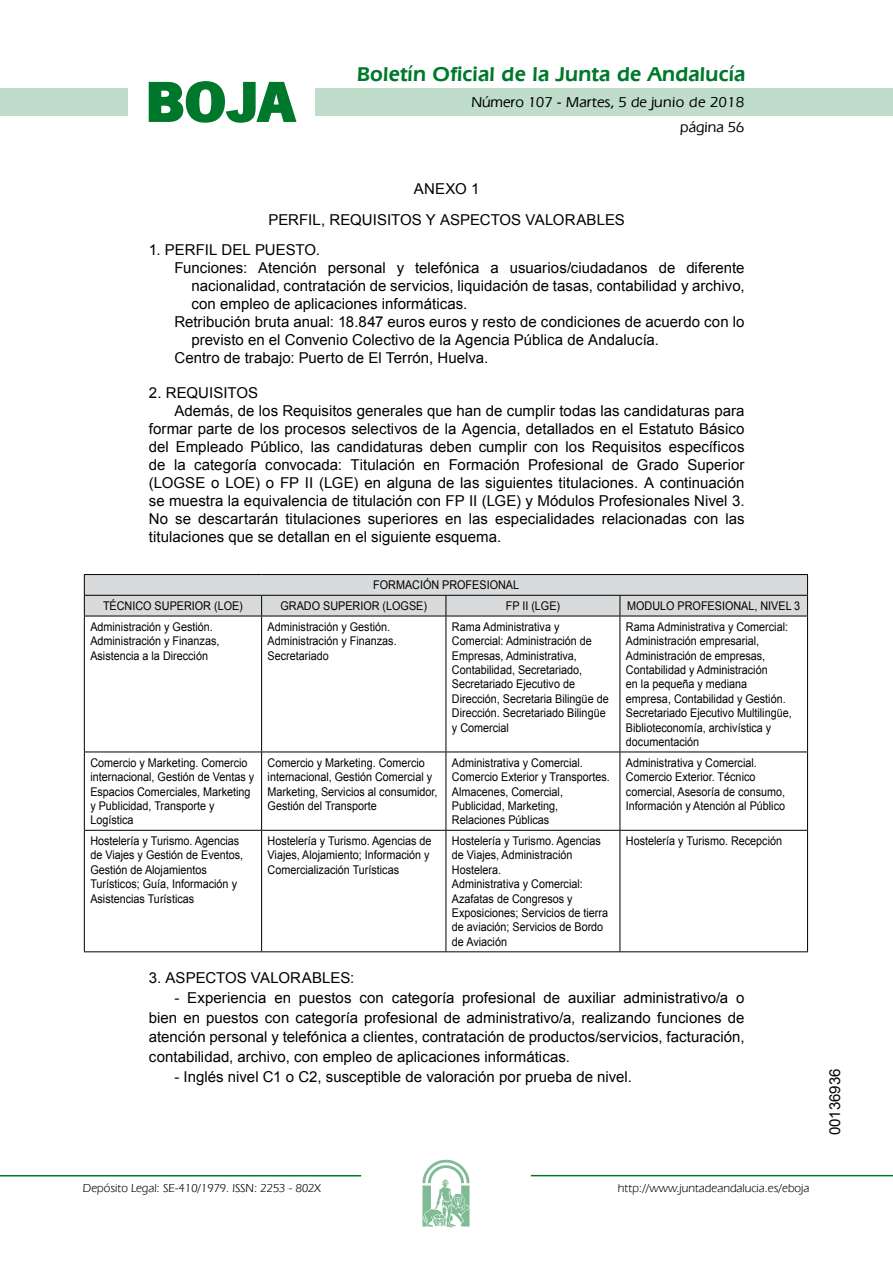
<style>
.page{position:relative;width:893px;height:1263px;background:#fff}
.page>*{position:absolute;margin:0;border:0;box-sizing:border-box;transform-origin:0 0}
.t1{font:700 57.75px "News Got T";color:#00782c;scale:1.14 1}
.t2{font:600 21px "Eras IT Cby BT";letter-spacing:.01em;color:#00782c}
.t3{font:15px/19.6px "Arial";color:#000;text-align:center}
.t4{font:500 15px/24.5px "Eras IT Cby BT";color:#000;text-align:right}
.t5{font:12px/14.4px "Arial";color:#000;scale:.9 1}
.t6{font:12px "Eras IT Cby BT";color:#000}
</style>
<div class="page">
<div style="left:315px;top:88px;width:577px;height:28px;background:#bfddca"></div>
<div style="left:0;top:88px;width:128px;height:28px;background:#bfddca"></div>
<hr style="left:0;top:1175px;width:361px;height:2px;background:#00782c">
<svg style="left:422px;top:1159px;width:47px;height:68px"></svg>
<hr style="left:531px;top:1175px;width:361px;height:1px;background:#00782c">
<svg style="left:148px;top:81px;width:149px;height:42px"></svg>
<hr style="left:84px;top:574px;width:177px;height:1px;background:#000">
<hr style="left:261px;top:574px;width:185px;height:1px;background:#000">
<hr style="left:446px;top:574px;width:174px;height:1px;background:#000">
<hr style="left:620px;top:574px;width:187px;height:1px;background:#000">
<svg style="left:84px;top:575px;width:724px;height:41px;background:#cfd0d1"></svg>
<hr style="left:84px;top:616px;width:177px;height:1px;background:#000">
<hr style="left:84px;top:616px;width:1px;height:136px;background:#000">
<hr style="left:261px;top:616px;width:185px;height:1px;background:#000">
<hr style="left:261px;top:616px;width:1px;height:136px;background:#000">
<hr style="left:446px;top:616px;width:174px;height:1px;background:#000">
<hr style="left:445px;top:616px;width:1px;height:136px;background:#000">
<hr style="left:620px;top:616px;width:187px;height:1px;background:#000">
<hr style="left:619px;top:616px;width:1px;height:136px;background:#000">
<hr style="left:807px;top:616px;width:1px;height:136px;background:#000">
<hr style="left:84px;top:752px;width:177px;height:1px;background:#000">
<hr style="left:84px;top:752px;width:1px;height:78px;background:#000">
<hr style="left:261px;top:752px;width:185px;height:1px;background:#000">
<hr style="left:261px;top:752px;width:1px;height:78px;background:#000">
<hr style="left:446px;top:752px;width:174px;height:1px;background:#000">
<hr style="left:445px;top:752px;width:1px;height:78px;background:#000">
<hr style="left:620px;top:752px;width:187px;height:1px;background:#000">
<hr style="left:619px;top:752px;width:1px;height:78px;background:#000">
<hr style="left:807px;top:752px;width:1px;height:78px;background:#000">
<hr style="left:84px;top:830px;width:177px;height:1px;background:#000">
<hr style="left:84px;top:831px;width:1px;height:120px;background:#000">
<hr style="left:261px;top:830px;width:185px;height:1px;background:#000">
<hr style="left:261px;top:831px;width:1px;height:120px;background:#000">
<hr style="left:446px;top:830px;width:174px;height:1px;background:#000">
<hr style="left:445px;top:831px;width:1px;height:120px;background:#000">
<hr style="left:620px;top:830px;width:187px;height:1px;background:#000">
<hr style="left:619px;top:831px;width:1px;height:120px;background:#000">
<hr style="left:807px;top:831px;width:1px;height:120px;background:#000">
<hr style="left:84px;top:951px;width:177px;height:1px;background:#000">
<hr style="left:261px;top:951px;width:185px;height:1px;background:#000">
<hr style="left:446px;top:951px;width:174px;height:1px;background:#000">
<hr style="left:620px;top:951px;width:187px;height:1px;background:#000">
<h1 class="t1" style="left:145px;top:68px;width:133px">BOJA</h1>
<h2 class="t2" style="left:357px;top:62px;width:390px">Boletín Oficial de la Junta de Andalucía</h2>
<p class="t4" style="left:471px;top:90px;width:274px">Número 107 - Martes, 5 de junio de 2018 página 56</p>
<p class="t3" style="left:268px;top:173px;width:358px;line-height:30.8px">ANEXO 1<br>PERFIL, REQUISITOS Y ASPECTOS VALORABLES</p>
<p class="t3" style="left:149px;top:240px;width:172px">1. PERFIL DEL PUESTO.</p>
<p class="t3" style="left:174px;top:258px;width:571px">Funciones: Atención personal y telefónica a usuarios/ciudadanos de diferente</p>
<p class="t3" style="left:191px;top:276px;width:554px">nacionalidad, contratación de servicios, liquidación de tasas, contabilidad y archivo,</p>
<p class="t3" style="left:191px;top:294px;width:277px">con empleo de aplicaciones informáticas.</p>
<p class="t3" style="left:174px;top:312px;width:571px">Retribución bruta anual: 18.847 euros euros y resto de condiciones de acuerdo con lo</p>
<p class="t3" style="left:191px;top:330px;width:469px">previsto en el Convenio Colectivo de la Agencia Pública de Andalucía.</p>
<p class="t3" style="left:174px;top:348px;width:315px">Centro de trabajo: Puerto de El Terrón, Huelva.</p>
<p class="t3" style="left:149px;top:384px;width:111px">2. REQUISITOS</p>
<p class="t3" style="left:174px;top:402px;width:571px">Además, de los Requisitos generales que han de cumplir todas las candidaturas para</p>
<p class="t3" style="left:149px;top:420px;width:597px">formar parte de los procesos selectivos de la Agencia, detallados en el Estatuto Básico</p>
<p class="t3" style="left:149px;top:438px;width:597px">del Empleado Público, las candidaturas deben cumplir con los Requisitos específicos</p>
<p class="t3" style="left:149px;top:456px;width:597px">de la categoría convocada: Titulación en Formación Profesional de Grado Superior</p>
<p class="t3" style="left:149px;top:474px;width:597px">(LOGSE o LOE) o FP II (LGE) en alguna de las siguientes titulaciones. A continuación</p>
<p class="t3" style="left:149px;top:492px;width:597px">se muestra la equivalencia de titulación con FP II (LGE) y Módulos Profesionales Nivel 3.</p>
<p class="t3" style="left:149px;top:510px;width:597px">No se descartarán titulaciones superiores en las especialidades relacionadas con las</p>
<p class="t3" style="left:149px;top:528px;width:354px">titulaciones que se detallan en el siguiente esquema.</p>
<p class="t5" style="left:373px;top:578px;width:164px">FORMACIÓN PROFESIONAL</p>
<p class="t5" style="left:103px;top:599px;width:157px">TÉCNICO SUPERIOR (LOE)</p>
<p class="t5" style="left:280px;top:599px;width:164px">GRADO SUPERIOR (LOGSE)</p>
<p class="t5" style="left:505px;top:599px;width:62px">FP II (LGE)</p>
<p class="t5" style="left:627px;top:599px;width:194px">MODULO PROFESIONAL, NIVEL 3</p>
<p class="t5" style="left:90px;top:619px;width:145px">Administración y Gestión.<br>Administración y Finanzas,<br>Asistencia a la Dirección</p>
<p class="t5" style="left:267px;top:619px;width:145px">Administración y Gestión.<br>Administración y Finanzas.<br>Secretariado</p>
<p class="t5" style="left:452px;top:619px;width:176px">Rama Administrativa y<br>Comercial: Administración de<br>Empresas, Administrativa,<br>Contabilidad, Secretariado,<br>Secretariado Ejecutivo de<br>Dirección, Secretaria Bilingüe de<br>Dirección. Secretariado Bilingüe y Comercial</p>
<p class="t5" style="left:626px;top:619px;width:186px">Rama Administrativa y Comercial:<br>Administración empresarial,<br>Administración de empresas,<br>Contabilidad y Administración<br>en la pequeña y mediana empresa, Contabilidad y Gestión.<br>Secretariado Ejecutivo Multilingüe,<br>Biblioteconomía, archivística y documentación</p>
<p class="t5" style="left:90px;top:755px;width:184px">Comercio y Marketing. Comercio internacional, Gestión de Ventas y<br>Espacios Comerciales, Marketing y Publicidad, Transporte y<br>Logística</p>
<p class="t5" style="left:267px;top:755px;width:190px">Comercio y Marketing. Comercio internacional, Gestión Comercial y<br>Marketing, Servicios al consumidor,<br>Gestión del Transporte</p>
<p class="t5" style="left:452px;top:755px;width:177px">Administrativa y Comercial.<br>Comercio Exterior y Transportes.<br>Almacenes, Comercial,<br>Publicidad, Marketing,<br>Relaciones Públicas</p>
<p class="t5" style="left:626px;top:755px;width:178px">Administrativa y Comercial.<br>Comercio Exterior. Técnico comercial, Asesoría de consumo,<br>Información y Atención al Público</p>
<p class="t5" style="left:90px;top:834px;width:171px">Hostelería y Turismo. Agencias de Viajes y Gestión de Eventos,<br>Gestión de Alojamientos<br>Turísticos; Guía, Información y<br>Asistencias Turísticas</p>
<p class="t5" style="left:267px;top:834px;width:184px">Hostelería y Turismo. Agencias de<br>Viajes, Alojamiento; Información y<br>Comercialización Turísticas</p>
<p class="t5" style="left:452px;top:834px;width:175px">Hostelería y Turismo. Agencias de Viajes, Administración<br>Hostelera.<br>Administrativa y Comercial:<br>Azafatas de Congresos y<br>Exposiciones; Servicios de tierra de aviación; Servicios de Bordo de Aviación</p>
<p class="t5" style="left:626px;top:834px;width:175px">Hostelería y Turismo. Recepción</p>
<p class="t3" style="left:149px;top:968px;width:207px">3. ASPECTOS VALORABLES:</p>
<p class="t3" style="left:149px;top:988px;width:597px;text-align:justify;text-indent:26px">- Experiencia en puestos con categoría profesional de auxiliar administrativo/a o bien en puestos con categoría profesional de administrativo/a, realizando funciones de atención personal y telefónica a clientes, contratación de productos/servicios, facturación, contabilidad, archivo, con empleo de aplicaciones informáticas.</p>
<p class="t3" style="left:174px;top:1067px;width:459px">- Inglés nivel C1 o C2, susceptible de valoración por prueba de nivel.</p>
<p class="t3" style="left:825px;top:1135px;width:68px;rotate:-90deg">00136936</p>
<p class="t6" style="left:83px;top:1181px;width:239px">Depósito Legal: SE-410/1979. ISSN: 2253 - 802X</p>
<p class="t6" style="left:618px;top:1181px;width:193px">http://www.juntadeandalucia.es/eboja</p>
</div>
